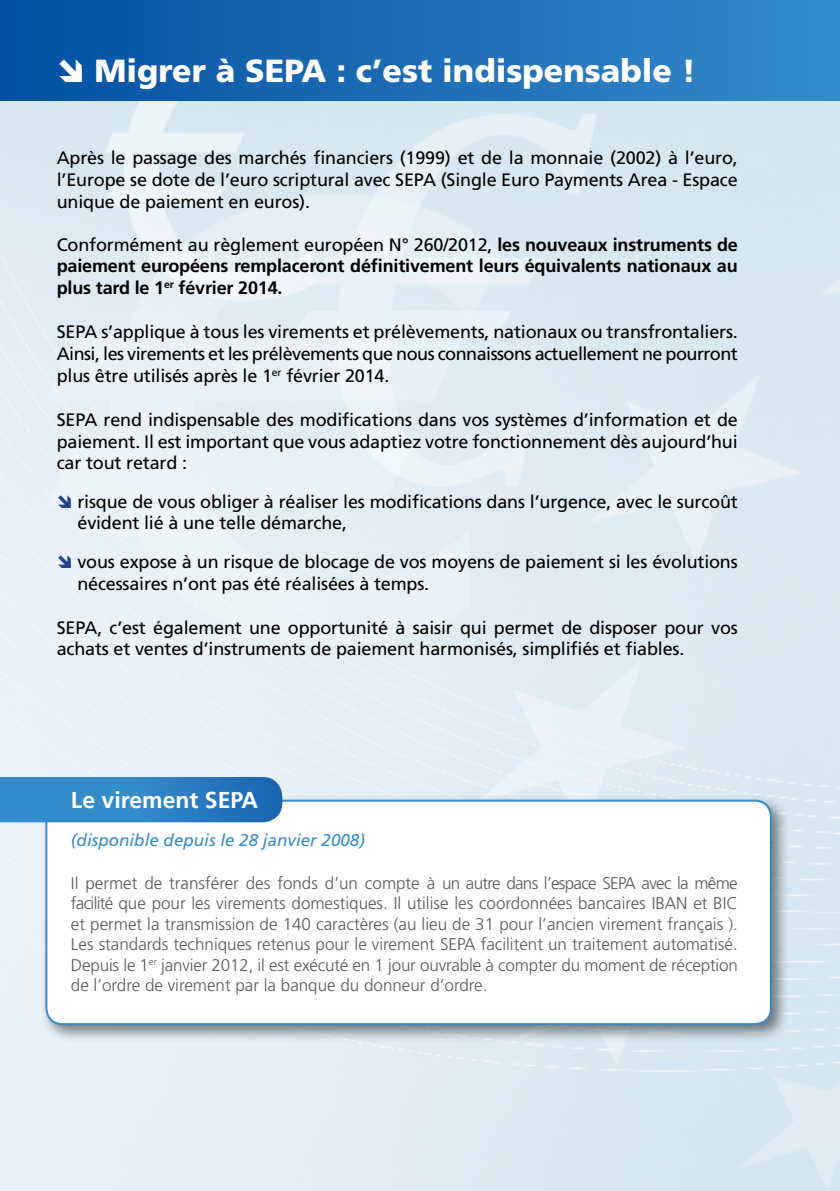
<style>
.page{position:relative;width:840px;height:1191px;background:#fff}
.page>*{position:absolute;margin:0;border:0;box-sizing:border-box;transform-origin:0 0}
.t1{font:900 32px "Frutiger";color:#fff}
.t2{font:700 23px "Frutiger";color:#fff}
.t3{font:18px/21.6px "Frutiger";letter-spacing:-.01em;color:#000;text-align:justify}
.t4{font:700 18px/21.6px "Frutiger";letter-spacing:-.01em;color:#000;text-align:justify}
.t5{font:300 17px/20.4px "Frutiger";color:#58595b;text-align:justify}
.t6{font:italic 17px "Frutiger";color:#358ccb}
.s1{font-weight:400}
</style>
<div class="page">
<div style="left:0;top:0;width:839px;height:101px;background:linear-gradient(to right,#034fa2,#388aca)"></div>
<div style="left:39px;top:793px;width:750px;height:250px;background:#000;opacity:.5"></div>
<div style="left:46px;top:800px;width:724px;height:224px;background:#fff;border-radius:16px"></div>
<div style="left:45px;top:799px;width:726px;height:226px;border:2px solid #358ccb;border-radius:16px"></div>
<svg style="left:0;top:777px;width:282px;height:45px"></svg>
<svg style="left:59px;top:58px;width:23px;height:23px"></svg>
<svg style="left:58px;top:495px;width:13px;height:12px"></svg>
<svg style="left:58px;top:555px;width:13px;height:13px"></svg>
<h1 class="t1" style="left:94px;top:51px;width:602px">Migrer à SEPA : c’est indispensable !</h1>
<p class="t3" style="left:57px;top:147px;width:682px">Après le passage des marchés financiers (1999) et de la monnaie (2002) à l’euro, l’Europe se dote de l’euro scriptural avec SEPA (Single Euro Payments Area - Espace unique de paiement en euros).</p>
<p class="t4" style="left:57px;top:234px;width:682px"><span class="s1">Conformément au règlement européen N° 260/2012,</span> les nouveaux instruments de paiement européens remplaceront définitivement leurs équivalents nationaux au plus tard le 1<sup>er</sup> février 2014.</p>
<p class="t3" style="left:57px;top:321px;width:682px">SEPA s’applique à tous les virements et prélèvements, nationaux ou transfrontaliers.<br>Ainsi, les virements et les prélèvements que nous connaissons actuellement ne pourront plus être utilisés après le 1<sup>er</sup> février 2014.</p>
<p class="t3" style="left:57px;top:409px;width:682px">SEPA rend indispensable des modifications dans vos systèmes d’information et de paiement. Il est important que vous adaptiez votre fonctionnement dès aujourd’hui car tout retard :</p>
<p class="t3" style="left:77px;top:490px;width:661px">risque de vous obliger à réaliser les modifications dans l’urgence, avec le surcoût évident lié à une telle démarche,</p>
<p class="t3" style="left:77px;top:551px;width:661px">vous expose à un risque de blocage de vos moyens de paiement si les évolutions nécessaires n’ont pas été réalisées à temps.</p>
<p class="t3" style="left:57px;top:616px;width:682px">SEPA, c’est également une opportunité à saisir qui permet de disposer pour vos achats et ventes d’instruments de paiement harmonisés, simplifiés et fiables.</p>
<p class="t2" style="left:71px;top:787px;width:189px">Le virement SEPA</p>
<p class="t6" style="left:71px;top:830px;width:295px">(disponible depuis le 28 janvier 2008)</p>
<p class="t5" style="left:71px;top:873px;width:668px">Il permet de transférer des fonds d’un compte à un autre dans l’espace SEPA avec la même facilité que pour les virements domestiques. Il utilise les coordonnées bancaires IBAN et BIC et permet la transmission de 140 caractères (au lieu de 31 pour l’ancien virement français ).<br>Les standards techniques retenus pour le virement SEPA facilitent un traitement automatisé.<br>Depuis le 1<sup>er</sup> janvier 2012, il est exécuté en 1 jour ouvrable à compter du moment de réception de l’ordre de virement par la banque du donneur d’ordre.</p>
</div>
